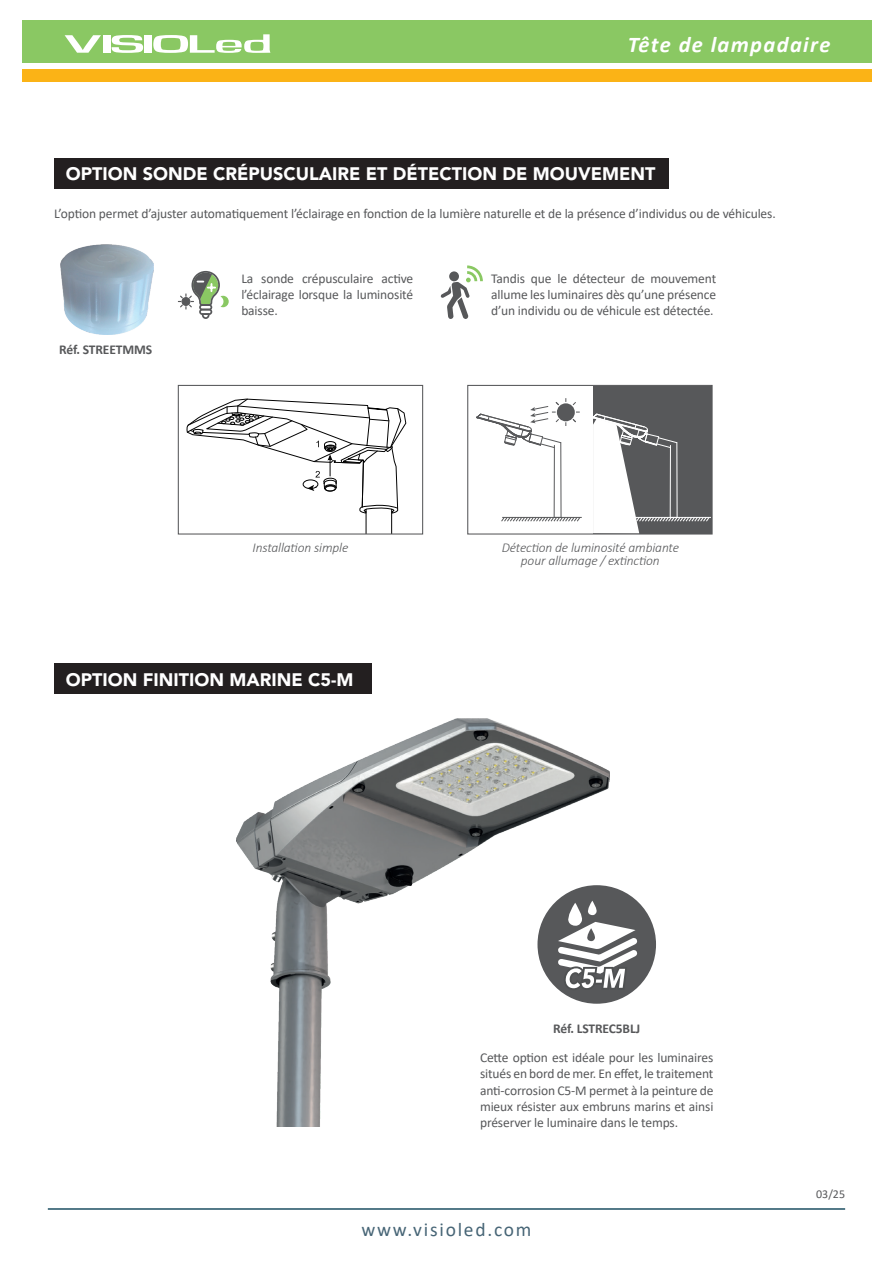
<style>
.page{position:relative;width:893px;height:1263px;background:#fff}
.page>*{position:absolute;margin:0;border:0;box-sizing:border-box;transform-origin:0 0}
.t1{font:italic 700 22.5px "Calibri";letter-spacing:.06em;color:#fff}
.t2{font:19.5px "Calibri";letter-spacing:.09em;color:#476576}
.t3{font:900 18px "Avenir LT Std";color:#fff}
.t4{font:13.5px/16.2px "Calibri";letter-spacing:-.01em;color:#57585a;text-align:justify}
.t5{font:italic 300 13.5px/13.5px "Calibri";letter-spacing:-.01em;color:#57585a;text-align:center}
.t6{font:700 13.5px "Calibri";letter-spacing:-.01em;color:#57585a}
.t7{font:12px "Calibri";color:#57585a}
</style>
<div class="page">
<hr style="left:48px;top:1208px;width:797px;height:2px;background:#1d4f62">
<div style="left:22px;top:20px;width:850px;height:43px;background:#8ac863"></div>
<div style="left:22px;top:69px;width:850px;height:13px;background:#fbb316"></div>
<div style="left:103px;top:35px;width:7px;height:18px;background:#fff"></div>
<svg style="left:112px;top:35px;width:31px;height:18px"></svg>
<div style="left:144px;top:35px;width:8px;height:18px;background:#fff"></div>
<svg style="left:153px;top:34px;width:118px;height:19px"></svg>
<svg style="left:64px;top:35px;width:37px;height:18px"></svg>
<svg style="left:467px;top:384px;width:246px;height:151px"></svg>
<img style="left:60px;top:244px;width:94px;height:91px">
<svg style="left:177px;top:384px;width:247px;height:151px"></svg>
<div style="left:54px;top:158px;width:615px;height:30px;background:#231f20"></div>
<svg style="left:535px;top:883px;width:123px;height:123px"></svg>
<svg style="left:610px;top:901px;width:33px;height:89px"></svg>
<div style="left:54px;top:663px;width:317px;height:31px;background:#231f20"></div>
<img style="left:236px;top:719px;width:374px;height:408px">
<svg style="left:440px;top:265px;width:43px;height:54px"></svg>
<svg style="left:177px;top:271px;width:52px;height:48px"></svg>
<h1 class="t1" style="left:628px;top:29px;width:204px">Tête de lampadaire</h1>
<h3 class="t3" style="left:66px;top:163px;width:591px">OPTION SONDE CRÉPUSCULAIRE ET DÉTECTION DE MOUVEMENT</h3>
<p class="t4" style="left:54px;top:205px;width:723px">L’option permet d’ajuster automatiquement l’éclairage en fonction de la lumière naturelle et de la présence d’individus ou de véhicules.</p>
<p class="t6" style="left:59px;top:340px;width:94px">Réf. STREETMMS</p>
<p class="t4" style="left:241px;top:270px;width:173px">La sonde crépusculaire active l’éclairage lorsque la luminosité baisse.</p>
<p class="t5" style="left:253px;top:540px;width:97px">Installation simple</p>
<h3 class="t3" style="left:66px;top:669px;width:289px">OPTION FINITION MARINE C5-M</h3>
<p class="t4" style="left:491px;top:270px;width:226px">Tandis que le détecteur de mouvement allume les luminaires dès qu’une présence d’un individu ou de véhicule est détectée.</p>
<p class="t5" style="left:502px;top:540px;width:179px">Détection de luminosité ambiante pour allumage / extinction</p>
<p class="t6" style="left:553px;top:1019px;width:88px">Réf. LSTREC5BLJ</p>
<p class="t4" style="left:480px;top:1049px;width:235px">Cette option est idéale pour les luminaires situés en bord de mer. En effet, le traitement anti-corrosion C5-M permet à la peinture de mieux résister aux embruns marins et ainsi préserver le luminaire dans le temps.</p>
<h2 class="t2" style="left:361px;top:1216px;width:172px">www.visioled.com</h2>
<p class="t7" style="left:816px;top:1186px;width:30px">03/25</p>
</div>
